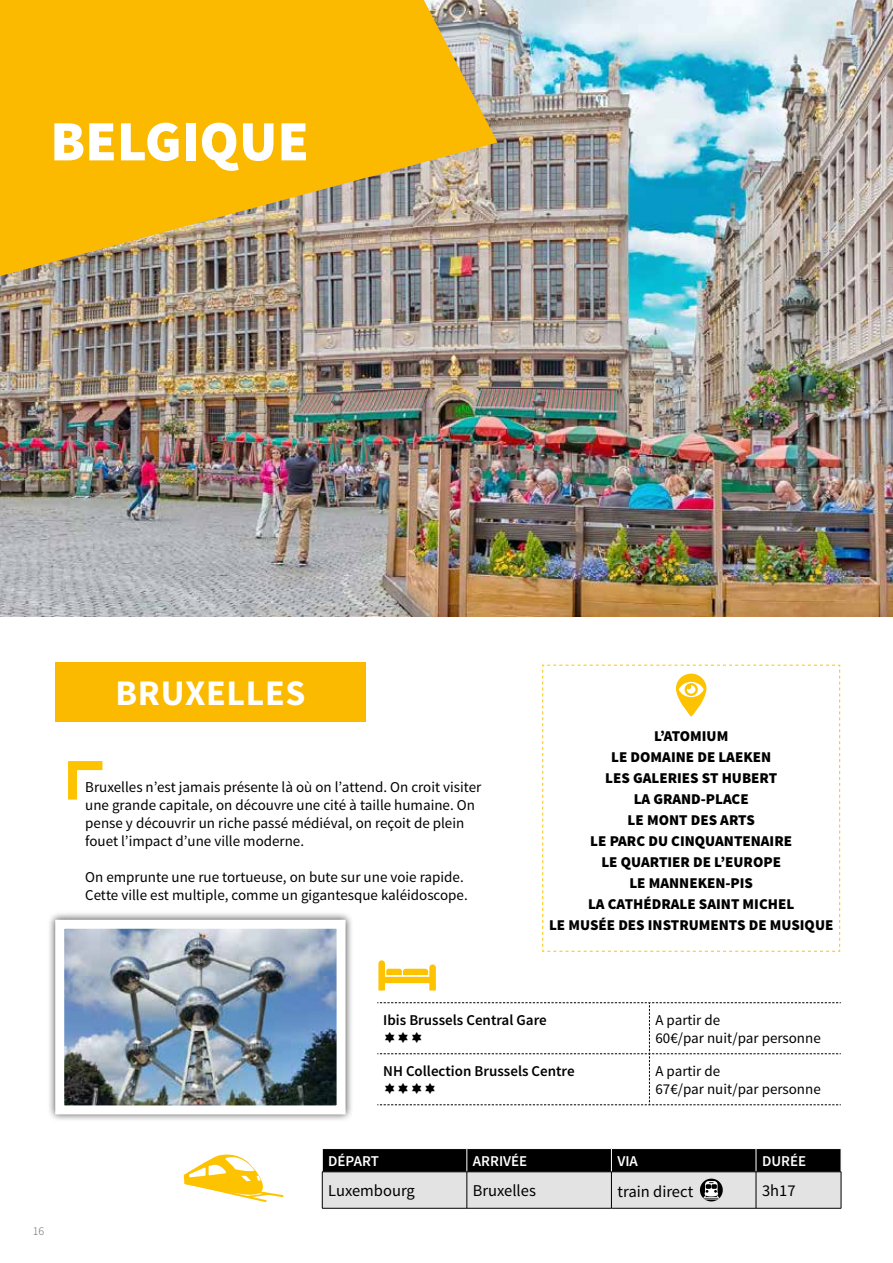
<style>
.page{position:relative;width:893px;height:1263px;background:#fff}
.page>*{position:absolute;margin:0;border:0;box-sizing:border-box;transform-origin:0 0}
.t1{font:900 57px "Source Sans Pro";color:#fff}
.t2{font:700 36px "Source Sans Pro";letter-spacing:.02em;color:#fff}
.t3{font:16.5px "Source Sans Pro";color:#000}
.t4{font:15px/18px "Source Sans Pro";color:#000}
.t5{font:900 15px/21px "Source Sans Pro";color:#000;text-align:center}
.t6{font:600 15px "Source Sans Pro";color:#000}
.t7{font:600 15px "Source Sans Pro";color:#fff}
.t8{font:300 12px "Source Sans Pro";color:#646363}
</style>
<div class="page">
<img style="left:0;top:0;width:893px;height:617px">
<img style="left:0;top:0;width:497px;height:276px">
<div style="left:55px;top:662px;width:311px;height:60px;background:#fbba00"></div>
<svg style="left:68px;top:761px;width:35px;height:39px"></svg>
<hr style="left:322px;top:1208px;width:145px;height:1px;background:#000">
<hr style="left:467px;top:1208px;width:144px;height:1px;background:#000">
<hr style="left:611px;top:1208px;width:145px;height:1px;background:#000">
<hr style="left:756px;top:1208px;width:85px;height:1px;background:#000">
<svg style="left:184px;top:1154px;width:99px;height:48px"></svg>
<svg style="left:322px;top:1148px;width:520px;height:60px;background:#888"></svg>
<svg style="left:542px;top:665px;width:298px;height:287px"></svg>
<svg style="left:378px;top:960px;width:58px;height:30px"></svg>
<div style="left:47px;top:911px;width:307px;height:212px;background:#000;opacity:.75"></div>
<img style="left:65px;top:930px;width:271px;height:174px">
<div style="left:55px;top:920px;width:291px;height:194px;border:9px solid #fff"></div>
<svg style="left:377px;top:1002px;width:464px;height:103px"></svg>
<h1 class="t1" style="left:50px;top:104px;width:260px">BELGIQUE</h1>
<p class="t8" style="left:33px;top:1224px;width:13px">16</p>
<h2 class="t2" style="left:115px;top:670px;width:191px">BRUXELLES</h2>
<p class="t4" style="left:85px;top:778px;width:398px">Bruxelles n’est jamais présente là où on l’attend. On croit visiter une grande capitale, on découvre une cité à taille humaine. On pense y découvrir un riche passé médiéval, on reçoit de plein fouet l’impact d’une ville moderne.</p>
<p class="t4" style="left:85px;top:868px;width:384px">On emprunte une rue tortueuse, on bute sur une voie rapide.<br>Cette ville est multiple, comme un gigantesque kaléidoscope.</p>
<p class="t5" style="left:549px;top:726px;width:286px">L’ATOMIUM<br>LE DOMAINE DE LAEKEN<br>LES GALERIES ST HUBERT<br>LA GRAND-PLACE<br>LE MONT DES ARTS<br>LE PARC DU CINQUANTENAIRE<br>LE QUARTIER DE L’EUROPE<br>LE MANNEKEN-PIS<br>LA CATHÉDRALE SAINT MICHEL<br>LE MUSÉE DES INSTRUMENTS DE MUSIQUE</p>
<p class="t6" style="left:383px;top:1010px;width:165px">Ibis Brussels Central Gare</p>
<p class="t4" style="left:655px;top:1011px;width:167px">A partir de<br>60€/par nuit/par personne</p>
<p class="t6" style="left:383px;top:1061px;width:193px">NH Collection Brussels Centre</p>
<p class="t4" style="left:655px;top:1062px;width:167px">A partir de<br>67€/par nuit/par personne</p>
<p class="t7" style="left:328px;top:1151px;width:52px">DÉPART</p>
<p class="t7" style="left:473px;top:1151px;width:56px">ARRIVÉE</p>
<p class="t7" style="left:617px;top:1151px;width:22px">VIA</p>
<p class="t7" style="left:762px;top:1151px;width:46px">DURÉE</p>
<p class="t3" style="left:328px;top:1180px;width:88px">Luxembourg</p>
<p class="t3" style="left:473px;top:1180px;width:65px">Bruxelles</p>
<p class="t3" style="left:617px;top:1181px;width:77px">train direct</p>
<p class="t3" style="left:762px;top:1180px;width:35px">3h17</p>
</div>
